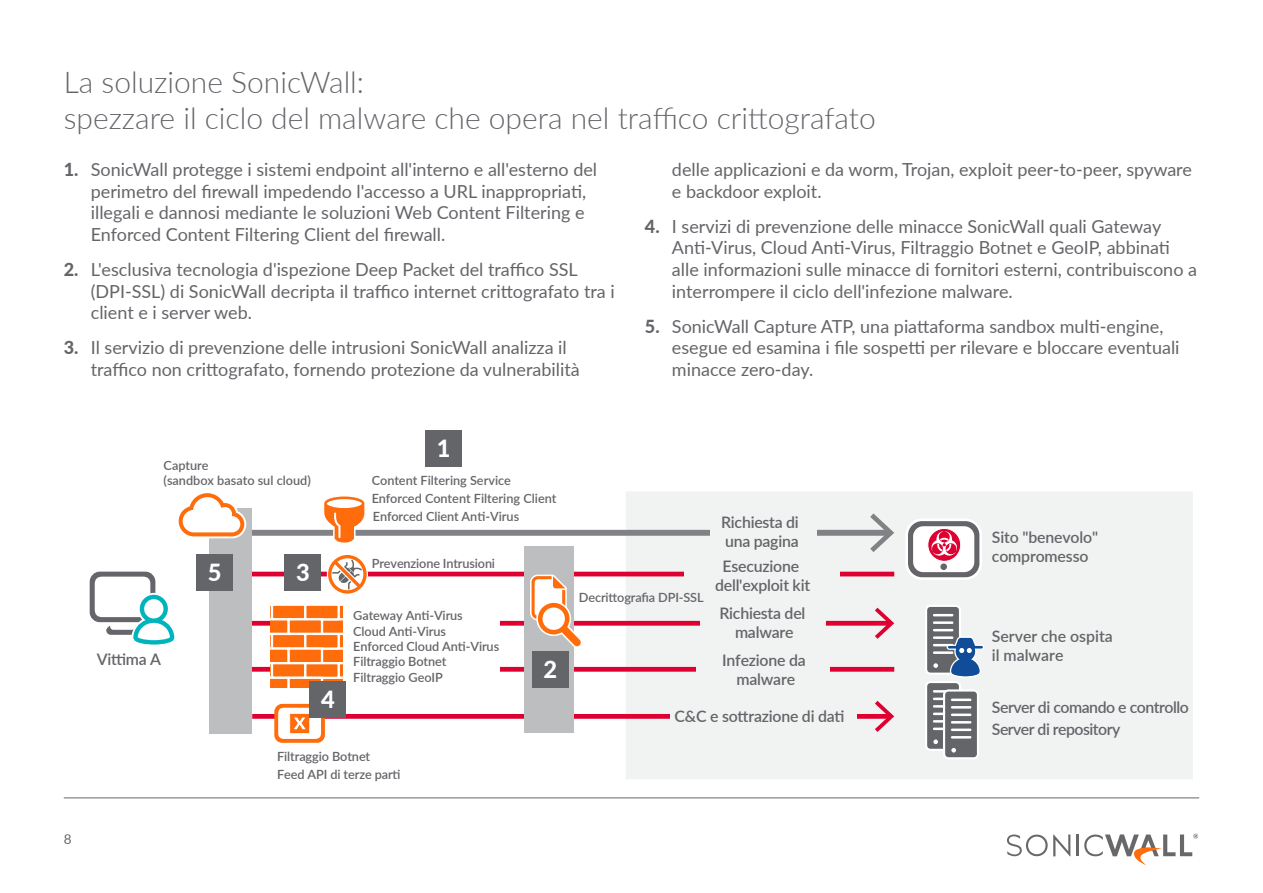
<style>
.page{position:relative;width:1263px;height:893px;background:#fff}
.page>*{position:absolute;margin:0;border:0;box-sizing:border-box;transform-origin:0 0}
.t1{font:300 30px/36px "Lato";color:#646569}
.t2{font:800 23.7px "Lato";color:#fff}
.t3{font:18px/21.6px "Lato";color:#646569}
.t4{font:600 15.9px/19px "Lato";letter-spacing:-.015em;color:#646569}
.t5{font:13.5px "Lato";color:#646569}
.t6{font:600 12.75px/15.3px "Lato";letter-spacing:-.005em;color:#65656a}
.s1{font-weight:800}
</style>
<div class="page">
<hr style="left:64px;top:797px;width:1135px;height:1px;background:#646569">
<hr style="left:1076px;top:834px;width:2px;height:22px;background:#68686b">
<svg style="left:1007px;top:834px;width:63px;height:22px"></svg>
<svg style="left:1084px;top:834px;width:114px;height:31px"></svg>
<div style="left:626px;top:492px;width:567px;height:287px;background:#f1f2f2"></div>
<svg style="left:90px;top:572px;width:85px;height:73px"></svg>
<div style="left:227px;top:530px;width:662px;height:6px;background:#808285"></div>
<svg style="left:870px;top:513px;width:24px;height:39px"></svg>
<div style="left:710px;top:524px;width:106px;height:18px;background:#f1f2f2"></div>
<div style="left:241px;top:621px;width:649px;height:5px;background:#dd0031"></div>
<svg style="left:875px;top:608px;width:19px;height:31px"></svg>
<div style="left:701px;top:614px;width:125px;height:18px;background:#f1f2f2"></div>
<div style="left:252px;top:714px;width:638px;height:5px;background:#dd0031"></div>
<svg style="left:875px;top:701px;width:19px;height:31px"></svg>
<div style="left:670px;top:707px;width:186px;height:16px;background:#f1f2f2"></div>
<hr style="left:236px;top:572px;width:658px;height:4px;background:#dd0031">
<div style="left:684px;top:565px;width:156px;height:18px;background:#f1f2f2"></div>
<div style="left:234px;top:667px;width:660px;height:5px;background:#dd0031"></div>
<div style="left:696px;top:660px;width:133px;height:18px;background:#f1f2f2"></div>
<svg style="left:905px;top:518px;width:77px;height:62px"></svg>
<svg style="left:925px;top:605px;width:59px;height:154px"></svg>
<svg style="left:323px;top:496px;width:43px;height:47px"></svg>
<svg style="left:327px;top:555px;width:41px;height:39px"></svg>
<div style="left:210px;top:508px;width:42px;height:225px;background:#bcbec0"></div>
<div style="left:524px;top:546px;width:49px;height:187px;background:#bcbec0"></div>
<svg style="left:178px;top:493px;width:68px;height:45px"></svg>
<svg style="left:530px;top:575px;width:52px;height:73px"></svg>
<svg style="left:270px;top:605px;width:73px;height:82px"></svg>
<div style="left:343px;top:614px;width:157px;height:67px;background:#fff"></div>
<div style="left:274px;top:704px;width:51px;height:39px;background:#ff6c0c;border-radius:8px"></div>
<div style="left:278px;top:708px;width:43px;height:31px;background:#fff;border-radius:6px"></div>
<svg style="left:289px;top:713px;width:21px;height:21px"></svg>
<div style="left:425px;top:430px;width:37px;height:37px;background:#646569"></div>
<div style="left:532px;top:651px;width:36px;height:37px;background:#646569"></div>
<div style="left:196px;top:554px;width:37px;height:36px;background:#646569"></div>
<div style="left:310px;top:681px;width:36px;height:36px;background:#646569"></div>
<div style="left:285px;top:554px;width:36px;height:36px;background:#646569"></div>
<h1 class="t1" style="left:64px;top:63px;width:814px">La soluzione SonicWall:<br>spezzare il ciclo del malware che opera nel traffico crittografato</h1>
<p class="t3" style="left:91px;top:158px;width:508px;text-indent:-27px"><span class="s1">1.</span> SonicWall protegge i sistemi endpoint all'interno e all'esterno del perimetro del firewall impedendo l'accesso a URL inappropriati, illegali e dannosi mediante le soluzioni Web Content Filtering e Enforced Content Filtering Client del firewall.</p>
<p class="t3" style="left:91px;top:258px;width:525px;text-indent:-27px"><span class="s1">2.</span> L'esclusiva tecnologia d'ispezione Deep Packet del traffico SSL (DPI-SSL) di SonicWall decripta il traffico internet crittografato tra i client e i server web.</p>
<p class="t3" style="left:91px;top:336px;width:490px;text-indent:-27px"><span class="s1">3.</span> Il servizio di prevenzione delle intrusioni SonicWall analizza il traffico non crittografato, fornendo protezione da vulnerabilità</p>
<p class="t6" style="left:164px;top:457px;width:149px">Capture<br>(sandbox basato sul cloud)</p>
<h2 class="t2" style="left:437px;top:431px;width:15px">1</h2>
<p class="t6" style="left:372px;top:471px;width:186px;line-height:17.5px">Content Filtering Service<br>Enforced Content Filtering Client</p>
<p class="t3" style="left:672px;top:158px;width:521px">delle applicazioni e da worm, Trojan, exploit peer-to-peer, spyware e backdoor exploit.</p>
<p class="t3" style="left:672px;top:215px;width:527px;text-indent:-27px"><span class="s1">4.</span> I servizi di prevenzione delle minacce SonicWall quali Gateway Anti-Virus, Cloud Anti-Virus, Filtraggio Botnet e GeoIP, abbinati alle informazioni sulle minacce di fornitori esterni, contribuiscono a interrompere il ciclo dell'infezione malware.</p>
<p class="t3" style="left:672px;top:315px;width:509px;text-indent:-27px"><span class="s1">5.</span> SonicWall Capture ATP, una piattaforma sandbox multi-engine, esegue ed esamina i file sospetti per rilevare e bloccare eventuali minacce zero-day.</p>
<p class="t4" style="left:97px;top:649px;width:66px">Vittima A</p>
<h2 class="t2" style="left:208px;top:555px;width:15px">5</h2>
<p class="t5" style="left:64px;top:830px;width:9px">8</p>
<h2 class="t2" style="left:296px;top:555px;width:15px">3</h2>
<h2 class="t2" style="left:321px;top:682px;width:15px">4</h2>
<p class="t6" style="left:373px;top:508px;width:148px">Enforced Client Anti-Virus</p>
<p class="t6" style="left:372px;top:555px;width:125px">Prevenzione Intrusioni</p>
<p class="t6" style="left:353px;top:607px;width:147px">Gateway Anti-Virus<br>Cloud Anti-Virus<br>Enforced Cloud Anti-Virus<br>Filtraggio Botnet<br>Filtraggio GeoIP</p>
<p class="t6" style="left:277px;top:747px;width:125px;line-height:17.5px">Filtraggio Botnet<br>Feed API di terze parti</p>
<h2 class="t2" style="left:543px;top:652px;width:15px">2</h2>
<p class="t6" style="left:579px;top:589px;width:126px">Decrittografia DPI-SSL</p>
<p class="t4" style="left:721px;top:512px;width:79px">Richiesta di una pagina</p>
<p class="t4" style="left:715px;top:556px;width:97px;text-align:center">Esecuzione dell'exploit kit</p>
<p class="t4" style="left:719px;top:603px;width:88px;text-align:center">Richiesta del malware</p>
<p class="t4" style="left:722px;top:650px;width:85px;text-align:center">Infezione da malware</p>
<p class="t4" style="left:675px;top:706px;width:171px">C&amp;C e sottrazione di dati</p>
<p class="t4" style="left:992px;top:527px;width:108px">Sito "benevolo" compromesso</p>
<p class="t4" style="left:992px;top:626px;width:122px">Server che ospita il malware</p>
<p class="t4" style="left:992px;top:696px;width:199px;line-height:21.5px">Server di comando e controllo<br>Server di repository</p>
</div>
